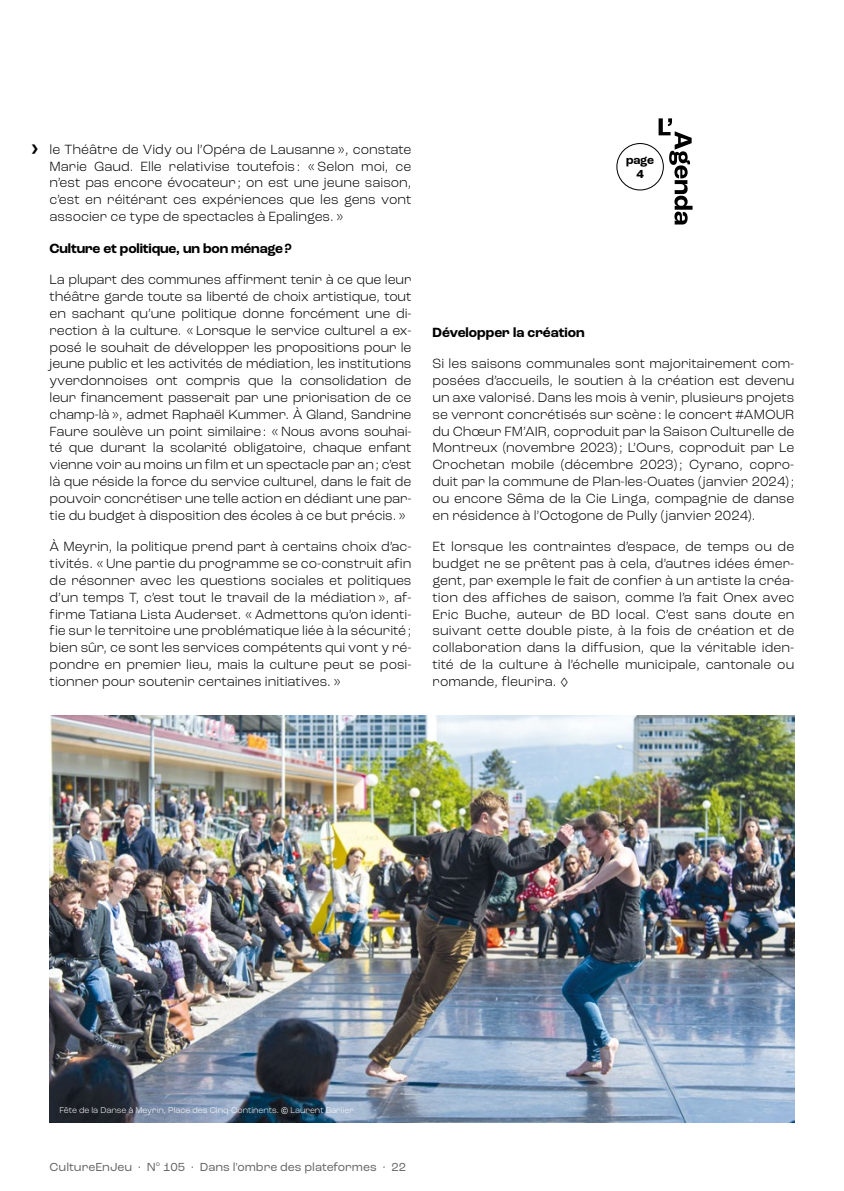
<style>
.page{position:relative;width:844px;height:1191px;background:#fff}
.page>*{position:absolute;margin:0;border:0;box-sizing:border-box;transform-origin:0 0}
.t1{font:700 21px "Roc Grotesk";color:#000}
.t2{font:300 14px/16.8px "Roc Grotesk";color:#000;text-align:justify}
.t3{font:700 14px "Roc Grotesk";letter-spacing:-.01em;color:#000}
.t4{font:12.25px "Roc Grotesk";color:#646363}
.t5{font:700 12.25px/14px "Roc Grotesk";color:#000;text-align:center}
.t6{font:300 8.75px "Roc Grotesk";color:#fff}
</style>
<div class="page">
<img style="left:50px;top:715px;width:744px;height:407px">
<svg style="left:616px;top:118px;width:76px;height:106px"></svg>
<h1 class="t1" style="left:31px;top:135px;width:10px">›</h1>
<p class="t2" style="left:50px;top:141px;width:363px">le Théâtre de Vidy ou l’Opéra de Lausanne», constate Marie Gaud. Elle relativise toutefois: «Selon moi, ce n’est pas encore évocateur; on est une jeune saison, c’est en réitérant ces expériences que les gens vont associer ce type de spectacles à Epalinges.»</p>
<p class="t3" style="left:50px;top:239px;width:244px">Culture et politique, un bon ménage?</p>
<p class="t2" style="left:50px;top:271px;width:363px">La plupart des communes affirment tenir à ce que leur théâtre garde toute sa liberté de choix artistique, tout en sachant qu’une politique donne forcément une di&shy;rection à la culture. «Lorsque le service culturel a ex&shy;posé le souhait de développer les propositions pour le jeune public et les activités de médiation, les institutions yverdonnoises ont compris que la consolidation de leur financement passerait par une priorisation de ce champ-là», admet Raphaël Kummer. À Gland, Sandrine Faure soulève un point similaire: «Nous avons souhai&shy;té que durant la scolarité obligatoire, chaque enfant vienne voir au moins un film et un spectacle par an; c’est là que réside la force du service culturel, dans le fait de pouvoir concrétiser une telle action en dédiant une par&shy;tie du budget à disposition des écoles à ce but précis.»</p>
<p class="t2" style="left:50px;top:538px;width:363px">À Meyrin, la politique prend part à certains choix d’ac&shy;tivités. «Une partie du programme se co-construit afin de résonner avec les questions sociales et politiques d’un temps T, c’est tout le travail de la médiation», af&shy;firme Tatiana Lista Auderset. «Admettons qu’on identi&shy;fie sur le territoire une problématique liée à la sécurité; bien sûr, ce sont les services compétents qui vont y ré&shy;pondre en premier lieu, mais la culture peut se posi&shy;tionner pour soutenir certaines initiatives.»</p>
<p class="t5" style="left:626px;top:153px;width:29px">page<br>4</p>
<p class="t3" style="left:432px;top:323px;width:154px">Développer la création</p>
<p class="t2" style="left:432px;top:355px;width:363px">Si les saisons communales sont majoritairement com&shy;posées d’accueils, le soutien à la création est devenu un axe valorisé. Dans les mois à venir, plusieurs projets se verront concrétisés sur scène: le concert #AMOUR du Chœur FM’AIR, coproduit par la Saison Culturelle de Montreux (novembre 2023); L’Ours, coproduit par Le Crochetan mobile (décembre 2023); Cyrano, copro&shy;duit par la commune de Plan-les-Ouates (janvier 2024); ou encore Sêma de la Cie Linga, compagnie de danse en résidence à l’Octogone de Pully (janvier 2024).</p>
<p class="t2" style="left:432px;top:538px;width:363px">Et lorsque les contraintes d’espace, de temps ou de budget ne se prêtent pas à cela, d’autres idées émer&shy;gent, par exemple le fait de confier à un artiste la créa&shy;tion des affiches de saison, comme l’a fait Onex avec Eric Buche, auteur de BD local. C’est sans doute en suivant cette double piste, à la fois de création et de collaboration dans la diffusion, que la véritable iden&shy;tité de la culture à l’échelle municipale, cantonale ou romande, fleurira. ◊</p>
<p class="t6" style="left:60px;top:1104px;width:296px">Fête de la Danse à Meyrin, Place des Cinq-Continents. © Laurent Barlier</p>
<p class="t4" style="left:50px;top:1159px;width:358px">CultureEnJeu · N<sup>o</sup> 105 · Dans l'ombre des plateformes · 22</p>
</div>
